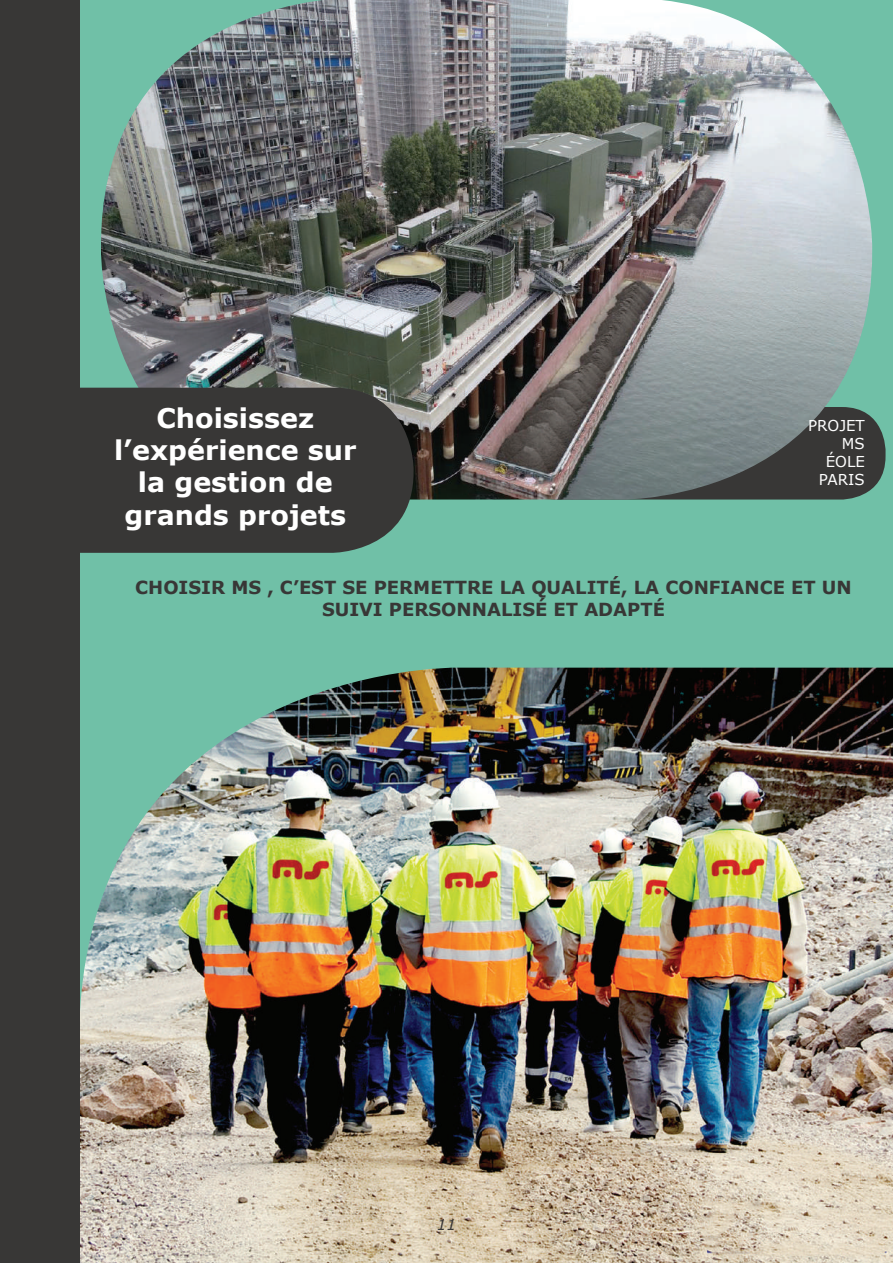
<style>
.page{position:relative;width:893px;height:1263px;background:#fff}
.page>*{position:absolute;margin:0;border:0;box-sizing:border-box;transform-origin:0 0}
.t1{font:700 27px/32.4px "Verdana";color:#fff;text-align:center}
.t2{font:700 18px/21.6px "Verdana";color:#383736;text-align:center}
.t3{font:15px/18px "Verdana";color:#fff;text-align:right}
.t4{font:italic 15px "Verdana";color:#383736}
</style>
<div class="page">
<div style="left:64px;top:0;width:829px;height:1263px;background:#70c0a7"></div>
<img style="left:101px;top:0;width:771px;height:499px">
<div style="left:0;top:388px;width:414px;height:165px;background:#383736;border-radius:81px"></div>
<img style="left:79px;top:668px;width:814px;height:595px">
<div style="left:0;top:0;width:79px;height:1263px;background:#383736"></div>
<h1 class="t1" style="left:114px;top:401px;width:244px">Choisissez l’expérience sur la gestion de grands projets</h1>
<p class="t3" style="left:808px;top:417px;width:58px">PROJET<br>MS<br>ÉOLE<br>PARIS</p>
<p class="t2" style="left:135px;top:577px;width:718px">CHOISIR MS , C’EST SE PERMETTRE LA QUALITÉ, LA CONFIANCE ET UN<br>SUIVI PERSONNALISÉ ET ADAPTÉ</p>
<p class="t4" style="left:437px;top:1214px;width:21px">11</p>
</div>
